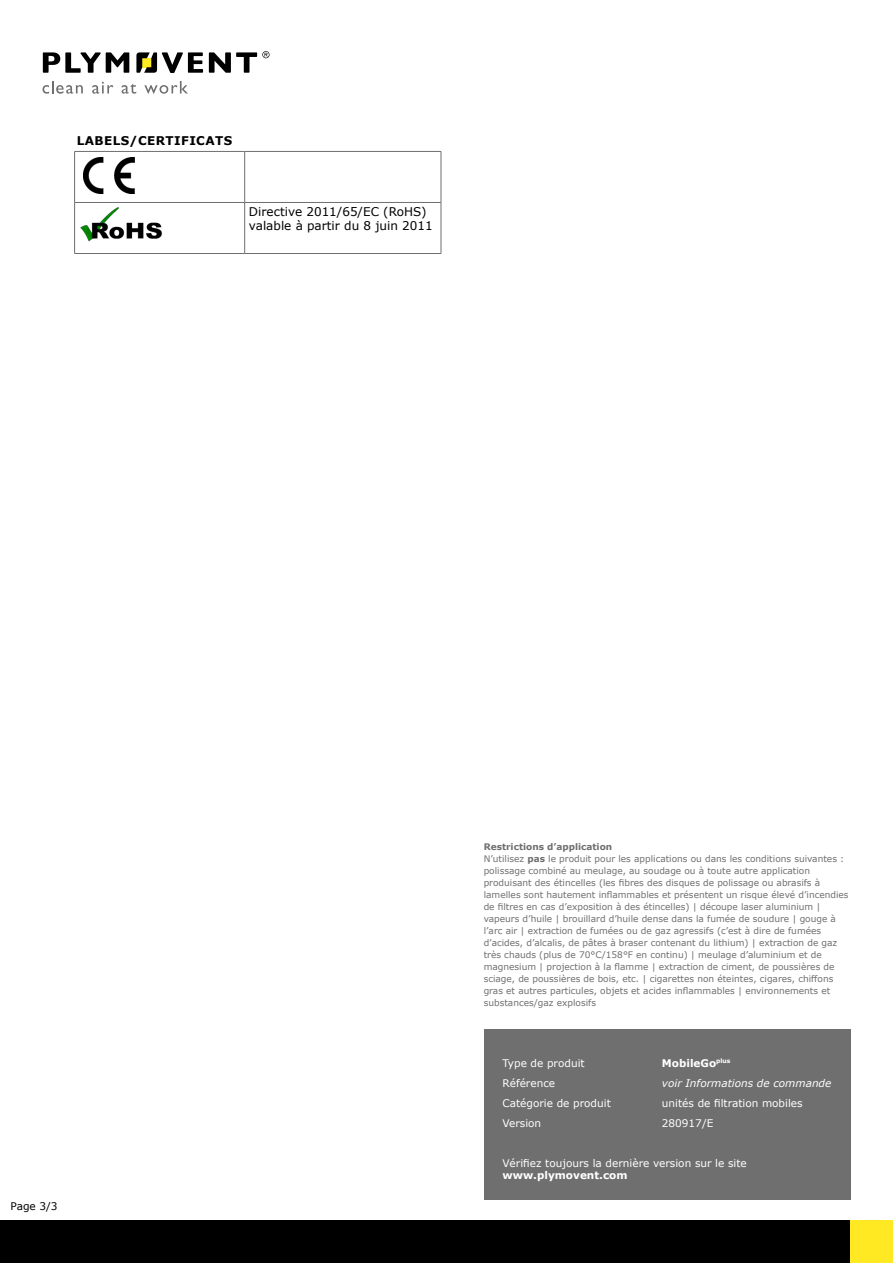
<style>
.page{position:relative;width:893px;height:1263px;background:#fff}
.page>*{position:absolute;margin:0;border:0;box-sizing:border-box;transform-origin:0 0}
.t1{font:12px/14.4px "Verdana";color:#000}
.t2{font:700 12px "Verdana";letter-spacing:.035em;color:#000}
.t3{font:10.5px "Verdana";color:#fff}
.t4{font:700 10.5px "Verdana";color:#fff}
.t5{font:italic 10.5px "Verdana";color:#fff}
.t6{font:10.5px "Verdana";color:#000}
.t7{font:9px/12px "Verdana";color:#706f6f}
.s1{font-weight:700}
</style>
<div class="page">
<div style="left:0;top:1220px;width:850px;height:43px;background:#000"></div>
<div style="left:850px;top:1220px;width:43px;height:43px;background:#ffe923"></div>
<svg style="left:43px;top:52px;width:86px;height:21px"></svg>
<svg style="left:209px;top:51px;width:60px;height:22px"></svg>
<svg style="left:136px;top:52px;width:67px;height:21px"></svg>
<svg style="left:43px;top:81px;width:40px;height:13px"></svg>
<svg style="left:92px;top:82px;width:21px;height:12px"></svg>
<svg style="left:122px;top:84px;width:14px;height:10px"></svg>
<svg style="left:144px;top:81px;width:44px;height:13px"></svg>
<svg style="left:75px;top:152px;width:366px;height:101px"></svg>
<hr style="left:74px;top:152px;width:1px;height:50px;background:#706f6f">
<hr style="left:74px;top:151px;width:171px;height:1px;background:#706f6f">
<hr style="left:245px;top:151px;width:196px;height:1px;background:#706f6f">
<hr style="left:244px;top:152px;width:1px;height:50px;background:#706f6f">
<hr style="left:441px;top:152px;width:1px;height:50px;background:#706f6f">
<hr style="left:74px;top:203px;width:1px;height:50px;background:#706f6f">
<hr style="left:74px;top:202px;width:171px;height:1px;background:#706f6f">
<hr style="left:245px;top:202px;width:196px;height:1px;background:#706f6f">
<hr style="left:244px;top:203px;width:1px;height:50px;background:#706f6f">
<hr style="left:441px;top:203px;width:1px;height:50px;background:#706f6f">
<hr style="left:74px;top:253px;width:171px;height:1px;background:#706f6f">
<hr style="left:245px;top:253px;width:196px;height:1px;background:#706f6f">
<img style="left:83px;top:157px;width:51px;height:36px">
<img style="left:79px;top:207px;width:85px;height:37px">
<div style="left:484px;top:1029px;width:366px;height:170px;background:#706f6f"></div>
<h1 class="t2" style="left:77px;top:132px;width:157px">labels/certificats</h1>
<h1 class="t1" style="left:249px;top:204px;width:185px">Directive 2011/65/EC (RoHS) valable à partir du 8 juin 2011</h1>
<p class="t6" style="left:11px;top:1199px;width:49px">Page 3/3</p>
<p class="t7" style="left:484px;top:840px;width:366px"><span class="s1">Restrictions d’application<br></span>N’utilisez <span class="s1">pas</span> le produit pour les applications ou dans les conditions suivantes : polissage combiné au meulage, au soudage ou à toute autre application produisant des étincelles (les fibres des disques de polissage ou abrasifs à lamelles sont hautement inflammables et présentent un risque élevé d’incendies de filtres en cas d’exposition à des étincelles) | découpe laser aluminium | vapeurs d’huile | brouillard d’huile dense dans la fumée de soudure | gouge à l’arc air | extraction de fumées ou de gaz agressifs (c’est à dire de fumées d’acides, d’alcalis, de pâtes à braser contenant du lithium) | extraction de gaz très chauds (plus de 70°C/158°F en continu) | meulage d’aluminium et de magnesium | projection à la flamme | extraction de ciment, de poussières de sciage, de poussières de bois, etc. | cigarettes non éteintes, cigares, chiffons gras et autres particules, objets et acides inflammables | environnements et substances/gaz explosifs</p>
<p class="t3" style="left:502px;top:1055px;width:84px">Type de produit</p>
<p class="t4" style="left:662px;top:1055px;width:70px">MobileGo<sup>plus</sup></p>
<p class="t3" style="left:502px;top:1075px;width:54px">Référence</p>
<p class="t5" style="left:662px;top:1075px;width:171px">voir Informations de commande</p>
<p class="t3" style="left:502px;top:1096px;width:110px">Catégorie de produit</p>
<p class="t3" style="left:662px;top:1096px;width:142px">unités de filtration mobiles</p>
<p class="t3" style="left:502px;top:1116px;width:40px">Version</p>
<p class="t3" style="left:662px;top:1116px;width:53px">280917/E</p>
<p class="t3" style="left:502px;top:1156px;width:246px">Vérifiez toujours la dernière version sur le site</p>
<p class="t4" style="left:502px;top:1168px;width:127px">www.plymovent.com</p>
</div>
